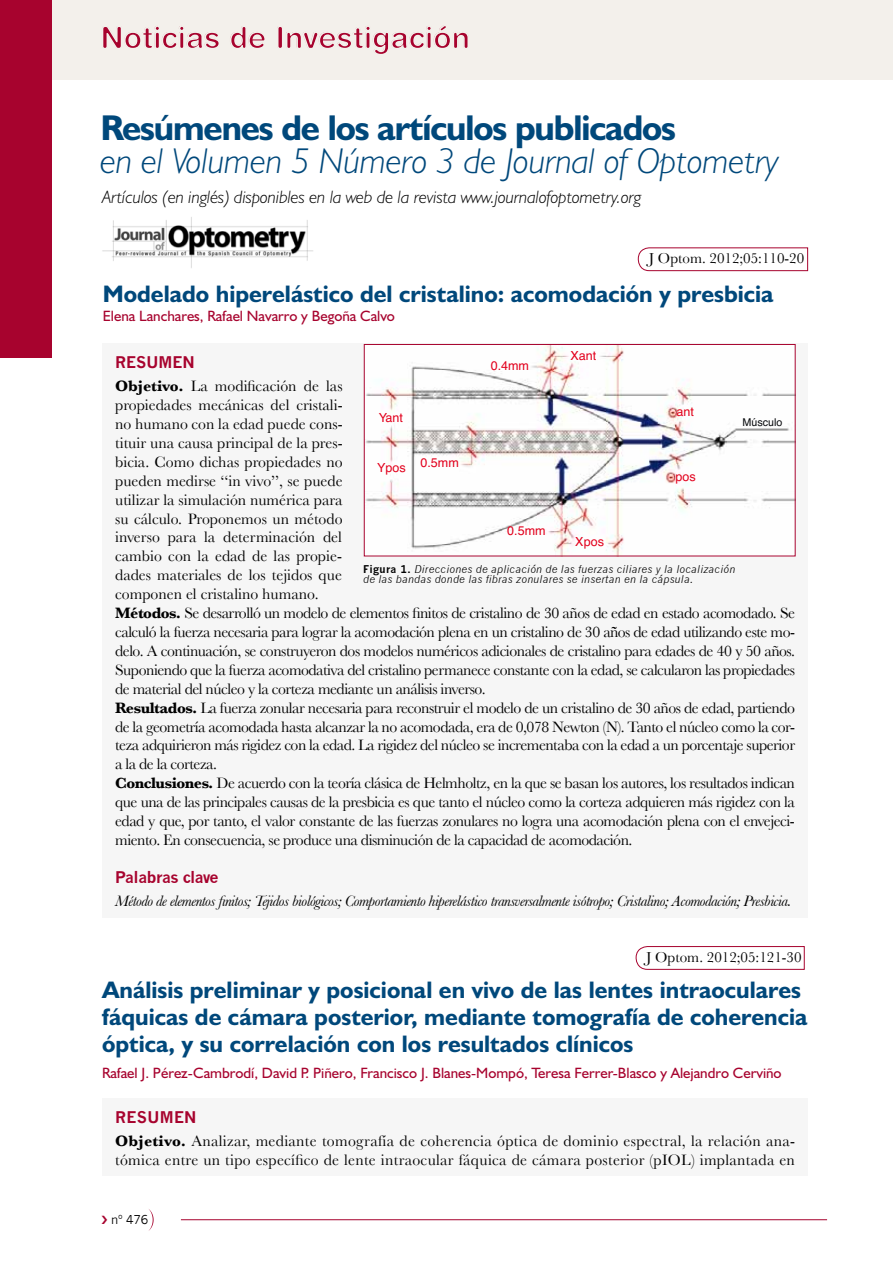
<style>
.page{position:relative;width:893px;height:1263px;background:#fff}
.page>*{position:absolute;margin:0;border:0;box-sizing:border-box;transform-origin:0 0}
.t1{font:italic 300 36px "Humanist 521 BT";color:#00487b}
.t2{font:700 36px "Humanist 521 BT";letter-spacing:-.03em;color:#00487b}
.t3{font:700 30px "Helvetica Rounded LT Std";color:#a7032e}
.t4{font:700 24px/27px "Humanist 521 BT";color:#00487b}
.t5{font:italic 300 18px "Humanist 521 BT";color:#000}
.t6{font:15.75px/18.9px "Baskerville";letter-spacing:-.03em;color:#000}
.t7{font:15.75px/18.9px "Baskerville";letter-spacing:.02em;color:#000}
.t8{font:italic 15.75px "Baskerville";letter-spacing:-.03em;color:#000}
.t9{font:700 15.75px "News Gothic";letter-spacing:-.03em;color:#a7032e}
.t10{font:700 15.75px "News Gothic";color:#a7032e}
.t11{font:700 15.75px "News Gothic";letter-spacing:.02em;color:#a7032e}
.t12{font:15px "Humanist 521 BT";color:#a7032e}
.t13{font:15px "Baskerville";color:#000}
.t14{font:12.6px "Helvetica";color:#e2001c}
.t15{font:12px "News Gothic";color:#000}
.t16{font:10.8px "Helvetica";color:#080a0d}
.t17{font:italic 10.5px/10.5px "News Gothic";letter-spacing:.025em;color:#000}
.s1{font-weight:700}
.s2{font-weight:700;font-style:normal}
</style>
<div class="page">
<svg style="left:148px;top:1209px;width:6px;height:22px"></svg>
<hr style="left:181px;top:1219px;width:646px;height:1px;background:#a7032e">
<div style="left:0;top:0;width:893px;height:80px;background:#f3f0eb"></div>
<div style="left:0;top:0;width:51px;height:357px;background:#a7032e"></div>
<div style="left:277px;top:25px;width:6px;height:24px;border:2px solid #f3f0eb;border-radius:2px"></div>
<img style="left:102px;top:217px;width:211px;height:51px">
<svg style="left:637px;top:247px;width:171px;height:24px"></svg>
<div style="left:102px;top:343px;width:706px;height:575px;background:#f6f6f6"></div>
<div style="left:102px;top:1098px;width:706px;height:77px;background:#f6f6f6"></div>
<img style="left:366px;top:346px;width:427px;height:208px">
<div style="left:364px;top:344px;width:431px;height:212px;border:1px solid #a7032e"></div>
<svg style="left:635px;top:946px;width:170px;height:24px"></svg>
<h2 class="t3" style="left:100px;top:19px;width:371px">Noticias de Investigación</h2>
<h1 class="t2" style="left:100px;top:105px;width:577px">Resúmenes de los artículos publicados</h1>
<h1 class="t1" style="left:100px;top:139px;width:681px">en el Volumen 5 Número 3 de Journal of Optometry</h1>
<p class="t5" style="left:102px;top:186px;width:541px">Artículos (en inglés) disponibles en la web de la revista www.journalofoptometry.org</p>
<p class="t13" style="left:649px;top:250px;width:157px">J Optom. 2012;05:110-20</p>
<h3 class="t4" style="left:103px;top:280px;width:672px">Modelado hiperelástico del cristalino: acomodación y presbicia</h3>
<p class="t12" style="left:103px;top:307px;width:294px">Elena Lanchares, Rafael Navarro y Begoña Calvo</p>
<p class="t14" style="left:570px;top:346px;width:27px">Xant</p>
<p class="t10" style="left:115px;top:353px;width:81px">RESUMEN</p>
<p class="t6" style="left:115px;top:377px;width:681px"><span class="s1">Objetivo.</span> La modificación de las<br>propiedades mecánicas del cristali-<br>no humano con la edad puede cons-<br>tituir una causa principal de la pres-<br>bicia. Como dichas propiedades no<br>pueden medirse ‘‘in vivo’’, se puede<br>utilizar la simulación numérica para<br>su cálculo. Proponemos un método<br>inverso para la determinación del<br>cambio con la edad de las propie-<br>dades materiales de los tejidos que<br>componen el cristalino humano.<br><span class="s1">Métodos.</span> Se desarrolló un modelo de elementos finitos de cristalino de 30 años de edad en estado acomodado. Se calculó la fuerza necesaria para lograr la acomodación plena en un cristalino de 30 añ̃os de edad utilizando este mo&shy;delo. A continuación, se construyeron dos modelos numéricos adicionales de cristalino para edades de 40 y 50 años.<br>Suponiendo que la fuerza acomodativa del cristalino permanece constante con la edad, se calcularon las propiedades de material del núcleo y la corteza mediante un análisis inverso.<br><span class="s1">Resultados.</span> La fuerza zonular necesaria para reconstruir el modelo de un cristalino de 30 años de edad, partiendo de la geometría acomodada hasta alcanzar la no acomodada, era de 0,078 Newton (N). Tanto el núcleo como la cor&shy;teza adquirieron más rigidez con la edad. La rigidez del núcleo se incrementaba con la edad a un porcentaje superior a la de la corteza.<br><span class="s1">Conclusiones.</span> De acuerdo con la teoría clásica de Helmholtz, en la que se basan los autores, los resultados indican que una de las principales causas de la presbicia es que tanto el núcleo como la corteza adquieren más rigidez con la edad y que, por tanto, el valor constante de las fuerzas zonulares no logra una acomodación plena con el envejeci&shy;miento. En consecuencia, se produce una disminución de la capacidad de acomodación.</p>
<p class="t9" style="left:115px;top:867px;width:105px">Palabras clave</p>
<p class="t8" style="left:115px;top:891px;width:678px">Método de elementos finitos; Tejidos biológicos; Comportamiento hiperelástico transversalmente isótropo; Cristalino; Acomodación; Presbicia.</p>
<p class="t14" style="left:491px;top:356px;width:40px">0.4mm</p>
<p class="t14" style="left:676px;top:402px;width:19px">ant</p>
<p class="t14" style="left:379px;top:408px;width:26px">Yant</p>
<p class="t16" style="left:742px;top:414px;width:42px">Músculo</p>
<p class="t14" style="left:420px;top:453px;width:40px">0.5mm</p>
<p class="t14" style="left:377px;top:458px;width:30px">Ypos</p>
<p class="t14" style="left:675px;top:467px;width:22px">pos</p>
<p class="t14" style="left:507px;top:520px;width:40px">0.5mm</p>
<p class="t14" style="left:575px;top:531px;width:30px">Xpos</p>
<p class="t17" style="left:363px;top:564px;width:374px"><span class="s2">Figura 1.</span> Direcciones de aplicación de las fuerzas ciliares y la localización de las bandas donde las fibras zonulares se insertan en la cápsula.</p>
<p class="t13" style="left:646px;top:949px;width:157px">J Optom. 2012;05:121-30</p>
<h3 class="t4" style="left:102px;top:975px;width:707px">Análisis preliminar y posicional en vivo de las lentes intraoculares fáquicas de cámara posterior, mediante tomografía de coherencia óptica, y su correlación con los resultados clínicos</h3>
<p class="t12" style="left:102px;top:1064px;width:681px">Rafael J. Pérez-Cambrodí, David P. Piñero, Francisco J. Blanes-Mompó, Teresa Ferrer-Blasco y Alejandro Cerviño</p>
<p class="t11" style="left:115px;top:1107px;width:83px">RESUMEN</p>
<p class="t7" style="left:115px;top:1131px;width:681px"><span class="s1">Objetivo.</span> Analizar, mediante tomografía de coherencia óptica de dominio espectral, la relación ana&shy;tómica entre un tipo específico de lente intraocular fáquica de cámara posterior (pIOL) implantada en</p>
<p class="t15" style="left:111px;top:1212px;width:39px">nº 476</p>
</div>
